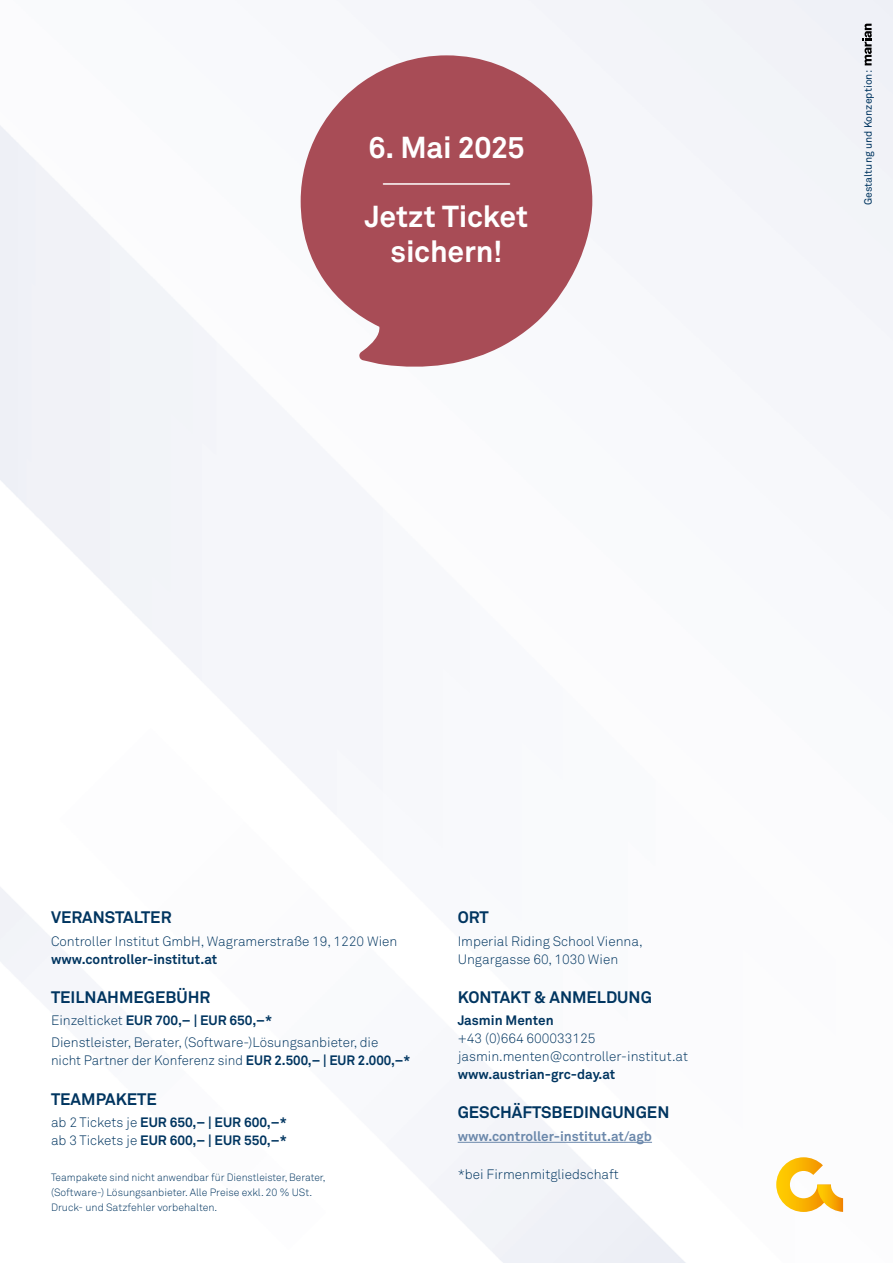
<style>
.page{position:relative;width:893px;height:1263px;background:#fff}
.page>*{position:absolute;margin:0;border:0;box-sizing:border-box;transform-origin:0 0}
.t1{font:700 30px/34.5px "Akkurat Pro";letter-spacing:-.005em;color:#fff;text-align:center}
.t2{font:700 16.5px "Akkurat Pro";color:#003560}
.t3{font:13.5px/18px "Akkurat Light Pro";color:#003560}
.t4{font:700 13.5px/18px "Akkurat Pro";color:#003560}
.t5{font:700 13.5px "Akkurat Pro";color:#6b88ab}
.t6{font:10.5px/15px "Akkurat Light Pro";color:#003560}
.t7{font:10.5px "Akkurat Pro";color:#003560}
.s1{font-family:"Akkurat Light Pro";font-weight:400}
.s2{font-family:"Akkurat Pro";font-weight:700}
</style>
<div class="page">
<svg style="left:776px;top:1157px;width:67px;height:55px"></svg>
<hr style="left:458px;top:1142px;width:194px;height:1px;background:#6b88ab">
<svg style="left:862px;top:24px;width:10px;height:41px"></svg>
<svg style="left:301px;top:55px;width:291px;height:315px;fill:#a84c56"></svg>
<hr style="left:383px;top:183px;width:126px;height:2px;background:#fff">
<h1 class="t1" style="left:368px;top:131px;width:157px">6. Mai 2025</h1>
<h1 class="t1" style="left:365px;top:200px;width:165px">Jetzt Ticket sichern!</h1>
<p class="t7" style="left:862px;top:205px;width:136px;rotate:-90deg">Gestaltung und Konzeption:</p>
<p class="t2" style="left:51px;top:907px;width:122px">VERANSTALTER</p>
<p class="t3" style="left:51px;top:932px;width:348px">Controller Institut GmbH, Wagramerstraße 19, 1220 Wien</p>
<p class="t4" style="left:51px;top:950px;width:168px">www.controller-institut.at</p>
<p class="t2" style="left:51px;top:987px;width:161px">TEILNAHMEGEBÜHR</p>
<p class="t4" style="left:51px;top:1012px;width:223px"><span class="s1">Einzelticket</span> EUR 700,– | EUR 650,–*</p>
<p class="t3" style="left:51px;top:1034px;width:361px">Dienstleister, Berater, (Software-)Lösungsanbieter, die nicht Partner der Konferenz sind <span class="s2">EUR 2.500,– | EUR 2.000,–*</span></p>
<p class="t2" style="left:51px;top:1089px;width:107px">TEAMPAKETE</p>
<p class="t4" style="left:51px;top:1113px;width:237px"><span class="s1">ab 2 Tickets je</span> EUR 650,– | EUR 600,–* <span class="s1">ab 3 Tickets je</span> EUR 600,– | EUR 550,–*</p>
<p class="t6" style="left:51px;top:1170px;width:276px">Teampakete sind nicht anwendbar für Dienstleister, Berater, (Software-) Lösungsanbieter. Alle Preise exkl. 20 % USt.<br>Druck- und Satzfehler vorbehalten.</p>
<p class="t2" style="left:458px;top:907px;width:33px">ORT</p>
<p class="t3" style="left:458px;top:932px;width:187px">Imperial Riding School Vienna,<br>Ungargasse 60, 1030 Wien</p>
<p class="t2" style="left:458px;top:987px;width:196px">KONTAKT &amp; ANMELDUNG</p>
<p class="t4" style="left:458px;top:1012px;width:97px">Jasmin Menten</p>
<p class="t3" style="left:458px;top:1030px;width:232px">+43 (0)664 600033125 jasmin.menten@controller-institut.at</p>
<p class="t4" style="left:458px;top:1065px;width:159px">www.austrian-grc-day.at</p>
<p class="t2" style="left:458px;top:1102px;width:213px">GESCHÄFTSBEDINGUNGEN</p>
<p class="t5" style="left:458px;top:1127px;width:196px">www.controller-institut.at/agb</p>
<p class="t3" style="left:458px;top:1165px;width:163px">*bei Firmenmitgliedschaft</p>
</div>
